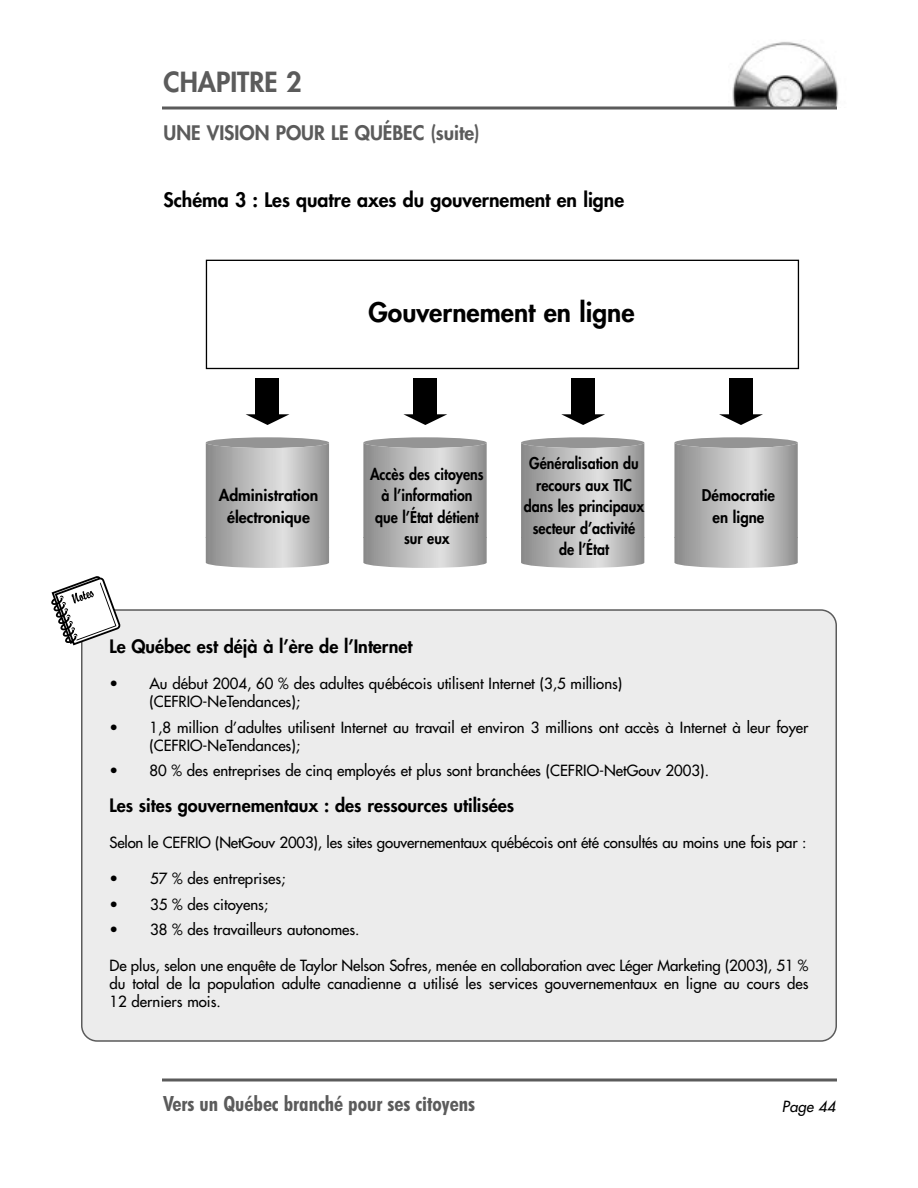
<style>
.page{position:relative;width:918px;height:1188px;background:#fff}
.page>*{position:absolute;margin:0;border:0;box-sizing:border-box;transform-origin:0 0}
.t1{font:800 27px "Futura";color:#5b5b5b}
.t2{font:800 26.25px "Futura";color:#000}
.t3{font:700 condensed 21px "Futura BT";color:#5b5b5b}
.t4{font:800 19.5px "Futura";color:#000}
.t5{font:800 19.5px "Futura";color:#5b5b5b}
.t6{font:800 18px "Futura";color:#000}
.t7{font:800 15.75px/21.5px "Futura";color:#000;text-align:center;scale:.9 1}
.t8{font:800 15.75px/21.5px "Futura";color:#000;text-align:center}
.t9{font:800 15.75px/21.5px "Futura";color:#000;text-align:center;scale:.95 1}
.t10{font:15px/18px "Futura";color:#000}
.t11{font:italic 15px "Futura";color:#000}
</style>
<div class="page">
<img style="left:732px;top:41px;width:107px;height:65px">
<svg style="left:162px;top:106px;width:675px;height:4px;background:#818181"></svg>
<svg style="left:162px;top:1078px;width:675px;height:4px;background:#838383"></svg>
<div style="left:206px;top:260px;width:593px;height:109px;border:1px solid #000"></div>
<div style="left:256px;top:379px;width:23px;height:37px;background:#000"></div>
<svg style="left:246px;top:414px;width:44px;height:11px"></svg>
<div style="left:414px;top:379px;width:23px;height:37px;background:#000"></div>
<svg style="left:403px;top:414px;width:44px;height:11px"></svg>
<div style="left:572px;top:379px;width:23px;height:37px;background:#000"></div>
<svg style="left:561px;top:414px;width:44px;height:11px"></svg>
<div style="left:729px;top:379px;width:23px;height:37px;background:#000"></div>
<svg style="left:719px;top:414px;width:44px;height:11px"></svg>
<div style="left:363px;top:437px;width:124px;height:11px;background:#949494;border-radius:50%"></div>
<img style="left:363px;top:443px;width:124px;height:124px">
<div style="left:206px;top:437px;width:123px;height:11px;background:#949494;border-radius:50%"></div>
<img style="left:206px;top:443px;width:123px;height:124px">
<div style="left:521px;top:437px;width:123px;height:11px;background:#949494;border-radius:50%"></div>
<img style="left:521px;top:443px;width:123px;height:124px">
<div style="left:674px;top:437px;width:124px;height:11px;background:#949494;border-radius:50%"></div>
<img style="left:674px;top:443px;width:124px;height:124px">
<div style="left:82px;top:610px;width:754px;height:431px;background:#ececec;border-radius:15px"></div>
<div style="left:81px;top:609px;width:756px;height:433px;border:2px solid #5b5b5b;border-radius:15px"></div>
<svg style="left:51px;top:576px;width:69px;height:69px"></svg>
<h1 class="t1" style="left:164px;top:70px;width:140px">CHAPITRE 2</h1>
<h3 class="t5" style="left:164px;top:124px;width:318px">UNE VISION POUR LE QUÉBEC (suite)</h3>
<h3 class="t4" style="left:164px;top:191px;width:462px">Schéma 3 : Les quatre axes du gouvernement en ligne</h3>
<p class="t8" style="left:219px;top:486px;width:101px">Administration électronique</p>
<h2 class="t2" style="left:369px;top:300px;width:268px">Gouvernement en ligne</h2>
<p class="t7" style="left:370px;top:465px;width:128px">Accès des citoyens à l’information que l’État détient sur eux</p>
<p class="t7" style="left:524px;top:454px;width:135px">Généralisation du recours aux TIC dans les principaux secteur d’activité de l’État</p>
<p class="t9" style="left:702px;top:486px;width:78px">Démocratie en ligne</p>
<p class="t6" style="left:110px;top:638px;width:304px">Le Québec est déjà à l’ère de l’Internet</p>
<p class="t10" style="left:149px;top:676px;width:474px;text-indent:-40px">• Au début 2004, 60 % des adultes québécois utilisent Internet (3,5 millions) (CEFRIO-NeTendances);</p>
<p class="t10" style="left:149px;top:719px;width:661px;text-indent:-40px">• 1,8 million d’adultes utilisent Internet au travail et environ 3 millions ont accès à Internet à leur foyer (CEFRIO-NeTendances);</p>
<p class="t10" style="left:110px;top:763px;width:601px">• 80 % des entreprises de cinq employés et plus sont branchées (CEFRIO-NetGouv 2003).</p>
<p class="t6" style="left:110px;top:797px;width:406px">Les sites gouvernementaux : des ressources utilisées</p>
<p class="t10" style="left:110px;top:835px;width:698px">Selon le CEFRIO (NetGouv 2003), les sites gouvernementaux québécois ont été consultés au moins une fois par :</p>
<p class="t10" style="left:110px;top:871px;width:178px">• 57 % des entreprises;</p>
<p class="t10" style="left:110px;top:896px;width:160px">• 35 % des citoyens;</p>
<p class="t10" style="left:110px;top:922px;width:252px">• 38 % des travailleurs autonomes.</p>
<p class="t10" style="left:110px;top:958px;width:701px;text-align:justify">De plus, selon une enquête de Taylor Nelson Sofres, menée en collaboration avec Léger Marketing (2003), 51 % du total de la population adulte canadienne a utilisé les services gouvernementaux en ligne au cours des 12 derniers mois.</p>
<h3 class="t3" style="left:164px;top:1095px;width:313px">Vers un Québec branché pour ses citoyens</h3>
<p class="t11" style="left:782px;top:1099px;width:55px">Page 44</p>
</div>
